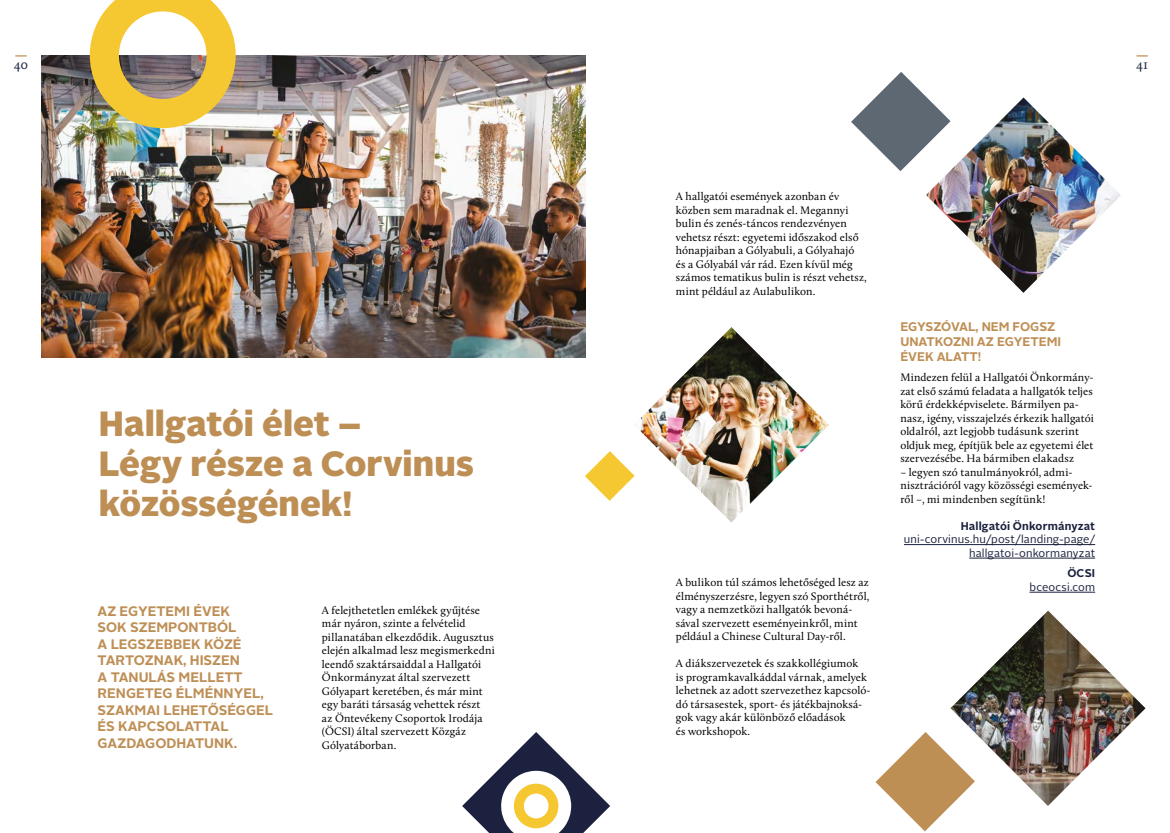
<style>
.page{position:relative;width:1170px;height:833px;background:#fff}
.page>*{position:absolute;margin:0;border:0;box-sizing:border-box;transform-origin:0 0}
.t1{font:900 35px/40px "Alright Sans";letter-spacing:-.005em;color:#be8f55}
.t2{font:700 13.75px/16.5px "Alright Sans";color:#be8f55}
.t3{font:13.75px "Calluna";color:#1b213e}
.t4{font:700 12.5px/15px "Alright Sans";color:#be8f55}
.t5{font:11.25px/13.5px "Calluna";letter-spacing:.01em;color:#000}
.t6{font:11.25px/13.5px "Alright Sans";letter-spacing:.01em;color:#1b213e;text-align:right}
.t7{font:700 11.25px "Alright Sans";letter-spacing:.015em;color:#1b213e}
</style>
<div class="page">
<svg style="left:1136px;top:55px;width:11px;height:2px"></svg>
<svg style="left:15px;top:55px;width:12px;height:2px"></svg>
<hr style="left:903px;top:544px;width:192px;height:1px;background:#1b213e">
<hr style="left:969px;top:558px;width:126px;height:1px;background:#1b213e">
<hr style="left:1029px;top:592px;width:66px;height:1px;background:#1b213e">
<img style="left:42px;top:56px;width:543px;height:301px">
<img style="left:950px;top:610px;width:195px;height:196px">
<img style="left:926px;top:97px;width:194px;height:196px">
<img style="left:634px;top:327px;width:194px;height:195px">
<svg style="left:90px;top:0;width:146px;height:128px"></svg>
<svg style="left:462px;top:732px;width:148px;height:101px"></svg>
<svg style="left:851px;top:72px;width:99px;height:99px"></svg>
<svg style="left:585px;top:451px;width:49px;height:50px"></svg>
<svg style="left:875px;top:732px;width:99px;height:99px"></svg>
<p class="t3" style="left:14px;top:56px;width:16px">40</p>
<p class="t3" style="left:1135px;top:56px;width:14px">41</p>
<h1 class="t1" style="left:99px;top:404px;width:377px">Hallgatói élet –<br>Légy része a Corvinus közösségének!</h1>
<p class="t2" style="left:98px;top:603px;width:177px">AZ EGYETEMI ÉVEK<br>SOK SZEMPONTBÓL<br>A LEGSZEBBEK KÖZÉ<br>TARTOZNAK, HISZEN<br>A TANULÁS MELLETT<br>RENGETEG ÉLMÉNNYEL,<br>SZAKMAI LEHETŐSÉGGEL<br>ÉS KAPCSOLATTAL<br>GAZDAGODHATUNK.</p>
<p class="t5" style="left:322px;top:603px;width:174px">A felejthetetlen emlékek gyűjtése már nyáron, szinte a felvételid pillanatában elkezdődik. Augusztus elején alkalmad lesz megismerkedni leendő szaktársaiddal a Hallgatói<br>Önkormányzat által szervezett<br>Gólyapart keretében, és már mint egy baráti társaság vehettek részt<br>az Öntevékeny Csoportok Irodája (ÖCSI) által szervezett Közgáz<br>Gólyatáborban.</p>
<p class="t5" style="left:676px;top:189px;width:192px">A hallgatói események azonban év közben sem maradnak el. Megannyi bulin és zenés-táncos rendezvényen vehetsz részt: egyetemi időszakod első hónapjaiban a Gólyabuli, a Gólyahajó és a Gólyabál vár rád. Ezen kívül még számos tematikus bulin is részt vehetsz, mint például az Aulabulikon.</p>
<p class="t5" style="left:676px;top:575px;width:195px">A bulikon túl számos lehetőséged lesz az élményszerzésre, legyen szó Sporthétről, vagy a nemzetközi hallgatók bevoná&shy;sával szervezett eseményeinkről, mint például a Chinese Cultural Day-ről.</p>
<p class="t5" style="left:676px;top:656px;width:196px">A diákszervezetek és szakkollégiumok<br>is programkavalkáddal várnak, amelyek lehetnek az adott szervezethez kapcsoló&shy;dó társasestek, sport- és játékbajnoksá&shy;gok vagy akár különböző előadások<br>és workshopok.</p>
<p class="t4" style="left:900px;top:319px;width:162px">EGYSZÓVAL, NEM FOGSZ<br>UNATKOZNI AZ EGYETEMI<br>ÉVEK ALATT!</p>
<p class="t5" style="left:900px;top:371px;width:195px">Mindezen felül a Hallgatói Önkormány&shy;zat első számú feladata a hallgatók teljes körű érdekképviselete. Bármilyen pa&shy;nasz, igény, visszajelzés érkezik hallgatói oldalról, azt legjobb tudásunk szerint oldjuk meg, építjük bele az egyetemi élet szervezésébe. Ha bármiben elakadsz</p>
<p class="t5" style="left:900px;top:465px;width:194px">– legyen szó tanulmányokról, admi&shy;nisztrációról vagy közösségi események&shy;ről –, mi mindenben segítünk!</p>
<p class="t7" style="left:960px;top:518px;width:136px">Hallgatói Önkormányzat</p>
<p class="t6" style="left:903px;top:533px;width:193px">uni-corvinus.hu/post/landing-page/ hallgatoi-onkormanyzat</p>
<p class="t7" style="left:1067px;top:565px;width:29px">ÖCSI</p>
<p class="t6" style="left:1029px;top:580px;width:67px">bceocsi.com</p>
</div>
